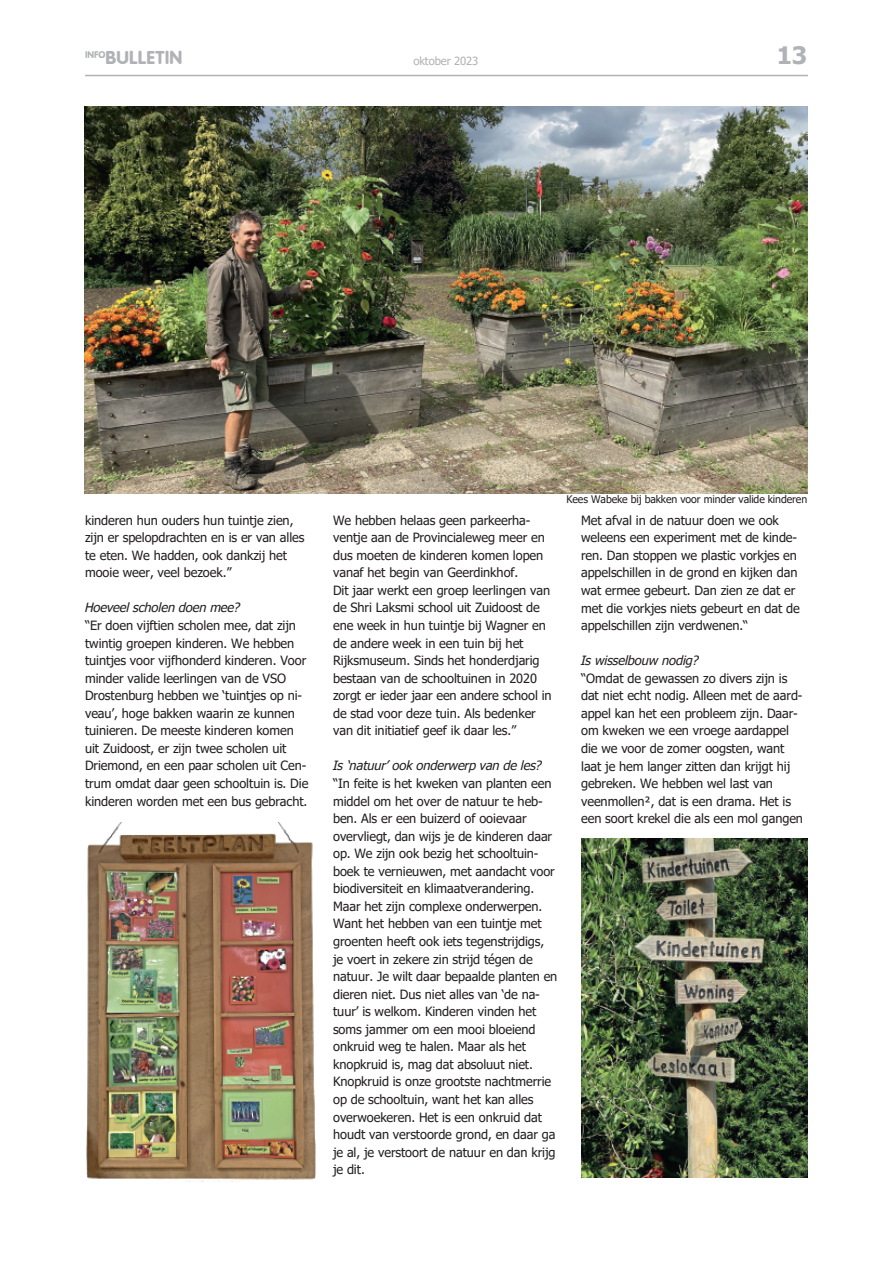
<style>
.page{position:relative;width:893px;height:1263px;background:#fff}
.page>*{position:absolute;margin:0;border:0;box-sizing:border-box;transform-origin:0 0}
.t1{font:700 24px "Tahoma";color:#b1b2b6}
.t2{font:700 18.6px "Ex Rounded";letter-spacing:-.005em;color:#b1b2b6}
.t3{font:12.75px/17.5px "Tahoma";letter-spacing:-.005em;color:#231f20}
.t4{font:italic 12.75px "Tahoma W01";letter-spacing:-.005em;color:#231f20}
.t5{font:11.25px "Tahoma";letter-spacing:-.01em;color:#b1b2b6}
.t6{font:10.5px "Tahoma";letter-spacing:-.01em;color:#231f20}
</style>
<div class="page">
<hr style="left:85px;top:75px;width:723px;height:1px;background:#b1b2b6">
<img style="left:86px;top:823px;width:230px;height:359px">
<img style="left:84px;top:106px;width:724px;height:387px">
<img style="left:581px;top:839px;width:227px;height:339px">
<h2 class="t2" style="left:85px;top:45px;width:99px"><sup>INFO</sup>BULLETIN</h2>
<p class="t5" style="left:413px;top:54px;width:66px">oktober 2023</p>
<h1 class="t1" style="left:777px;top:40px;width:32px">13</h1>
<p class="t3" style="left:85px;top:511px;width:221px">kinderen hun ouders hun tuintje zien, zijn er spelopdrachten en is er van alles te eten. We hadden, ook dankzij het mooie weer, veel bezoek.”</p>
<p class="t4" style="left:85px;top:600px;width:157px">Hoeveel scholen doen mee?</p>
<p class="t3" style="left:85px;top:616px;width:225px">“Er doen vijftien scholen mee, dat zijn twintig groepen kinderen. We hebben tuintjes voor vijfhonderd kinderen. Voor minder valide leerlingen van de VSO Drostenburg hebben we ‘tuintjes op ni‐ veau’, hoge bakken waarin ze kunnen tuinieren. De meeste kinderen komen uit Zuidoost, er zijn twee scholen uit Driemond, en een paar scholen uit Cen‐ trum omdat daar geen schooltuin is. Die kinderen worden met een bus gebracht.</p>
<p class="t3" style="left:333px;top:511px;width:220px">We hebben helaas geen parkeerha‐ ventje aan de Provincialeweg meer en dus moeten de kinderen komen lopen vanaf het begin van Geerdinkhof.<br>Dit jaar werkt een groep leerlingen van de Shri Laksmi school uit Zuidoost de ene week in hun tuintje bij Wagner en de andere week in een tuin bij het Rijksmuseum. Sinds het honderdjarig bestaan van de schooltuinen in 2020 zorgt er ieder jaar een andere school in de stad voor deze tuin. Als bedenker van dit initiatief geef ik daar les.”</p>
<p class="t4" style="left:333px;top:758px;width:210px">Is ‘natuur’ ook onderwerp van de les?</p>
<p class="t3" style="left:333px;top:774px;width:226px">“In feite is het kweken van planten een middel om het over de natuur te heb‐ ben. Als er een buizerd of ooievaar overvliegt, dan wijs je de kinderen daar op. We zijn ook bezig het schooltuin‐ boek te vernieuwen, met aandacht voor biodiversiteit en klimaatverandering.<br>Maar het zijn complexe onderwerpen.<br>Want het hebben van een tuintje met groenten heeft ook iets tegenstrijdigs, je voert in zekere zin strijd tégen de natuur. Je wilt daar bepaalde planten en dieren niet. Dus niet alles van ‘de na‐ tuur’ is welkom. Kinderen vinden het soms jammer om een mooi bloeiend onkruid weg te halen. Maar als het knopkruid is, mag dat absoluut niet.<br>Knopkruid is onze grootste nachtmerrie op de schooltuin, want het kan alles overwoekeren. Het is een onkruid dat houdt van verstoorde grond, en daar ga je al, je verstoort de natuur en dan krijg je dit.</p>
<p class="t6" style="left:566px;top:493px;width:242px">Kees Wabeke bij bakken voor minder valide kinderen</p>
<p class="t3" style="left:581px;top:511px;width:220px">Met afval in de natuur doen we ook weleens een experiment met de kinde‐ ren. Dan stoppen we plastic vorkjes en appelschillen in de grond en kijken dan wat ermee gebeurt. Dan zien ze dat er met die vorkjes niets gebeurt en dat de appelschillen zijn verdwenen.“</p>
<p class="t4" style="left:581px;top:652px;width:119px">Is wisselbouw nodig?</p>
<p class="t3" style="left:581px;top:669px;width:223px">“Omdat de gewassen zo divers zijn is dat niet echt nodig. Alleen met de aard‐ appel kan het een probleem zijn. Daar‐ om kweken we een vroege aardappel die we voor de zomer oogsten, want laat je hem langer zitten dan krijgt hij gebreken. We hebben wel last van veenmollen², dat is een drama. Het is een soort krekel die als een mol gangen</p>
</div>
